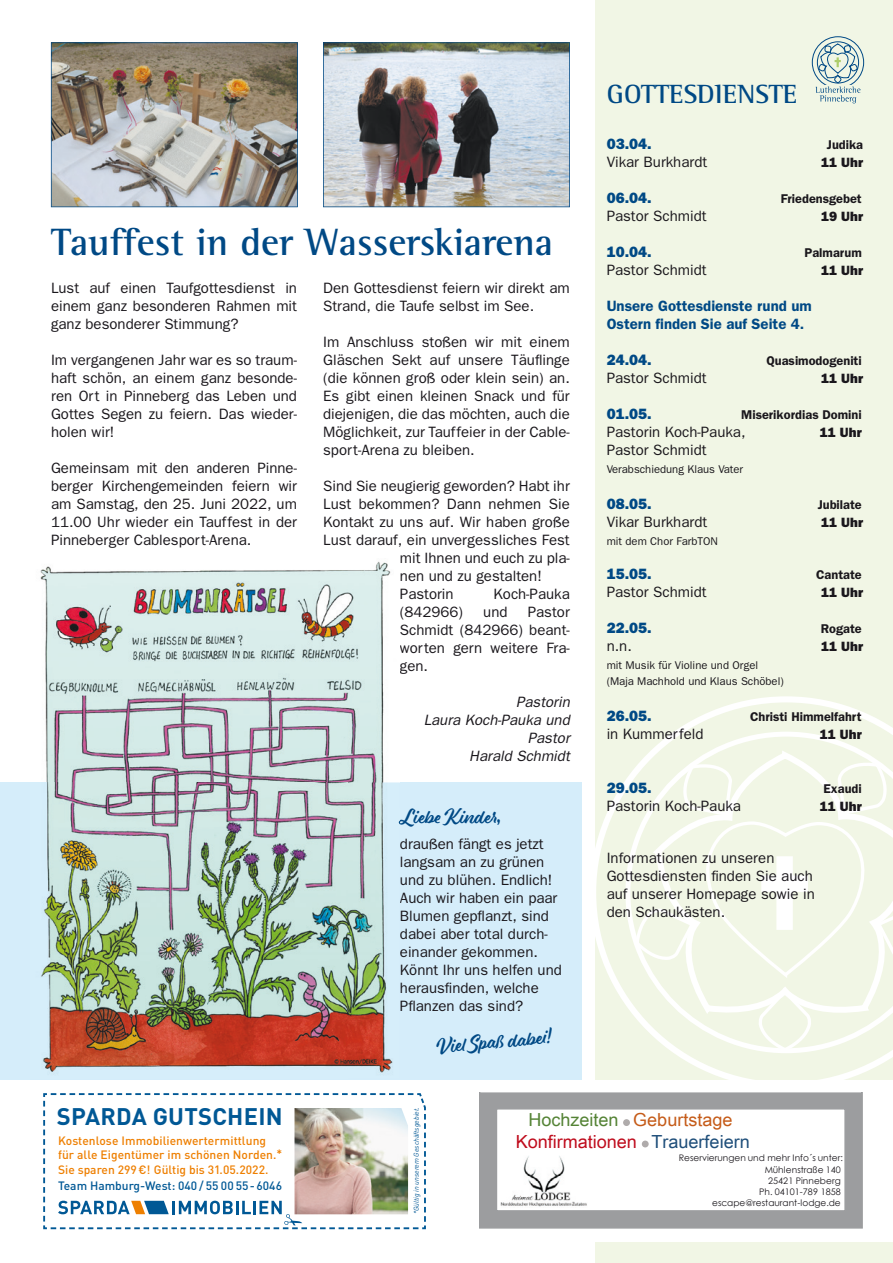
<style>
.page{position:relative;width:893px;height:1263px;background:#fff}
.page>*{position:absolute;margin:0;border:0;box-sizing:border-box;transform-origin:0 0}
.t1{font:700 39px "Rotis Semi Serif";color:#004985}
.t2{font:700 27px "Rotis Semi Serif";color:#004985}
.t3{font:700 23.7px "DINOT";letter-spacing:.01em;color:#005895}
.t4{font:19.5px "Eds Market Main Script";color:#004985}
.t5{font:18px/21.6px "Arial Unicode MS";color:#bf0c1d;text-align:center}
.t6{font:15px/18px "Franklin Gothic";color:#1a171c;text-align:justify}
.t7{font:800 15px "Franklin Gothic";color:#004985}
.t8{font:600 15px/18px "Franklin Gothic";color:#004985}
.t9{font:italic 15px/18px "Franklin Gothic";color:#1a171c;text-align:right}
.t10{font:800 13.5px "Franklin Gothic";color:#1a171c}
.t11{font:600 12.75px "Franklin Gothic";color:#1a171c}
.t12{font:500 12px/14.4px "DIN Pro";letter-spacing:.005em;color:#ee7f00}
.t13{font:500 12px "DIN Pro";color:#005895}
.t14{font:11.25px/16.2px "Franklin Gothic";color:#1a171c}
.t15{font:9px/10.8px "Century Gothic";letter-spacing:.005em;color:#1a171c;text-align:right}
.t16{font:italic 7.05px "DINOT";color:#005895}
.s1{color:#548335}
.s2{color:#c55b18}
.s3{color:#1e4e7a}
</style>
<div class="page">
<div style="left:595px;top:0;width:298px;height:1263px;background:#f1f6e5"></div>
<svg style="left:595px;top:696px;width:298px;height:384px"></svg>
<div style="left:761px;top:875px;width:47px;height:17px;background:#fff"></div>
<div style="left:776px;top:856px;width:17px;height:74px;background:#fff"></div>
<div style="left:0;top:1080px;width:893px;height:162px;background:#fff"></div>
<svg style="left:479px;top:1093px;width:383px;height:136px"></svg>
<div style="left:623px;top:1119px;width:7px;height:7px;border:1px solid #afabab;border-radius:50%"></div>
<svg style="left:642px;top:1141px;width:6px;height:6px"></svg>
<div style="left:642px;top:1140px;width:7px;height:7px;border:1px solid #afabab;border-radius:50%"></div>
<svg style="left:43px;top:1093px;width:383px;height:137px"></svg>
<svg style="left:51px;top:1112px;width:375px;height:117px"></svg>
<img style="left:294px;top:1108px;width:114px;height:106px">
<svg style="left:43px;top:1101px;width:2px;height:129px"></svg>
<svg style="left:43px;top:1093px;width:370px;height:2px"></svg>
<svg style="left:419px;top:1093px;width:7px;height:12px"></svg>
<svg style="left:812px;top:36px;width:52px;height:67px"></svg>
<img style="left:323px;top:42px;width:247px;height:165px">
<img style="left:51px;top:42px;width:247px;height:165px">
<div style="left:0;top:782px;width:582px;height:298px;background:#d5edfa"></div>
<img style="left:40px;top:561px;width:360px;height:512px">
<svg style="left:399px;top:808px;width:1px;height:19px"></svg>
<h1 class="t1" style="left:51px;top:219px;width:503px">Tauffest in der Wasserskiarena</h1>
<p class="t6" style="left:51px;top:278px;width:248px">Lust auf einen Taufgottesdienst in einem ganz besonderen Rahmen mit ganz besonderer Stimmung?</p>
<p class="t6" style="left:51px;top:350px;width:248px">Im vergangenen Jahr war es so traum&shy;haft schön, an einem ganz besonde&shy;ren Ort in Pinneberg das Leben und Gottes Segen zu feiern. Das wieder&shy;holen wir!</p>
<p class="t6" style="left:51px;top:458px;width:248px">Gemeinsam mit den anderen Pinne&shy;berger Kirchengemeinden feiern wir am Samstag, den 25. Juni 2022, um 11.00 Uhr wieder ein Tauffest in der Pinneberger Cablesport-Arena.</p>
<p class="t6" style="left:323px;top:278px;width:248px">Den Gottesdienst feiern wir direkt am<br>Strand, die Taufe selbst im See.</p>
<p class="t6" style="left:323px;top:332px;width:248px">Im Anschluss stoßen wir mit einem Gläschen Sekt auf unsere Täuflinge (die können groß oder klein sein) an.<br>Es gibt einen kleinen Snack und für diejenigen, die das möchten, auch die Möglichkeit, zur Tauffeier in der Cable&shy;sport-Arena zu bleiben.</p>
<p class="t6" style="left:323px;top:476px;width:248px">Sind Sie neugierig geworden? Habt ihr</p>
<p class="t6" style="left:323px;top:494px;width:248px">Lust bekommen? Dann nehmen Sie</p>
<p class="t6" style="left:323px;top:512px;width:248px">Kontakt zu uns auf. Wir haben große</p>
<p class="t6" style="left:323px;top:530px;width:248px">Lust darauf, ein unvergessliches Fest</p>
<p class="t6" style="left:400px;top:548px;width:171px">mit Ihnen und euch zu pla-</p>
<p class="t6" style="left:400px;top:566px;width:143px">nen und zu gestalten!</p>
<p class="t6" style="left:400px;top:584px;width:55px">Pastorin</p>
<p class="t6" style="left:494px;top:584px;width:78px">Koch-Pauka</p>
<p class="t6" style="left:400px;top:602px;width:64px">(842966)</p>
<p class="t6" style="left:483px;top:602px;width:26px">und</p>
<p class="t6" style="left:400px;top:602px;width:171px;text-indent:128px">Pastor Schmidt (842966) beant&shy;worten gern weitere Fra&shy;gen.</p>
<p class="t9" style="left:424px;top:692px;width:148px">Pastorin<br>Laura Koch-Pauka und<br>Pastor<br>Harald Schmidt</p>
<h3 class="t4" style="left:400px;top:805px;width:102px">Liebe Kinder,</h3>
<p class="t6" style="left:400px;top:834px;width:163px;text-align:left">draußen fängt es jetzt langsam an zu grünen und zu blühen. Endlich!<br>Auch wir haben ein paar<br>Blumen gepflanzt, sind dabei aber total durch&shy;einander gekommen.<br>Könnt Ihr uns helfen und herausfinden, welche<br>Pflanzen das sind?</p>
<h3 class="t4" style="left:435px;top:1035px;width:117px;rotate:-5deg">Viel Spaß dabei!</h3>
<h2 class="t2" style="left:607px;top:78px;width:192px">GOTTESDIENSTE</h2>
<p class="t7" style="left:607px;top:135px;width:46px">03.04.</p>
<p class="t11" style="left:827px;top:137px;width:38px">Judika</p>
<p class="t6" style="left:607px;top:152px;width:102px">Vikar Burkhardt</p>
<p class="t10" style="left:821px;top:154px;width:44px">11 Uhr</p>
<p class="t7" style="left:607px;top:189px;width:46px">06.04.</p>
<p class="t11" style="left:781px;top:191px;width:83px">Friedensgebet</p>
<p class="t6" style="left:607px;top:206px;width:101px">Pastor Schmidt</p>
<p class="t10" style="left:821px;top:208px;width:44px">19 Uhr</p>
<p class="t7" style="left:607px;top:243px;width:46px">10.04.</p>
<p class="t11" style="left:804px;top:245px;width:59px">Palmarum</p>
<p class="t6" style="left:607px;top:260px;width:101px">Pastor Schmidt</p>
<p class="t10" style="left:821px;top:262px;width:44px">11 Uhr</p>
<p class="t8" style="left:607px;top:296px;width:207px">Unsere Gottesdienste rund um<br>Ostern finden Sie auf Seite 4.</p>
<p class="t7" style="left:607px;top:351px;width:46px">24.04.</p>
<p class="t11" style="left:766px;top:353px;width:97px">Quasimodogeniti</p>
<p class="t6" style="left:607px;top:368px;width:101px">Pastor Schmidt</p>
<p class="t10" style="left:821px;top:370px;width:44px">11 Uhr</p>
<p class="t7" style="left:607px;top:405px;width:46px">01.05.</p>
<p class="t11" style="left:741px;top:407px;width:122px">Miserikordias Domini</p>
<p class="t6" style="left:607px;top:422px;width:140px">Pastorin Koch-Pauka,</p>
<p class="t10" style="left:820px;top:424px;width:44px">11 Uhr</p>
<p class="t6" style="left:607px;top:440px;width:101px">Pastor Schmidt</p>
<p class="t14" style="left:607px;top:461px;width:138px">Verabschiedung Klaus Vater</p>
<p class="t7" style="left:607px;top:495px;width:46px">08.05.</p>
<p class="t11" style="left:818px;top:497px;width:46px">Jubilate</p>
<p class="t6" style="left:607px;top:512px;width:102px">Vikar Burkhardt</p>
<p class="t10" style="left:821px;top:514px;width:44px">11 Uhr</p>
<p class="t14" style="left:607px;top:533px;width:113px">mit dem Chor FarbTON</p>
<p class="t7" style="left:607px;top:565px;width:46px">15.05.</p>
<p class="t11" style="left:816px;top:567px;width:47px">Cantate</p>
<p class="t6" style="left:607px;top:583px;width:101px">Pastor Schmidt</p>
<p class="t10" style="left:821px;top:585px;width:44px">11 Uhr</p>
<p class="t7" style="left:607px;top:619px;width:46px">22.05.</p>
<p class="t11" style="left:821px;top:621px;width:43px">Rogate</p>
<p class="t6" style="left:607px;top:637px;width:27px">n.n.</p>
<p class="t10" style="left:821px;top:639px;width:44px">11 Uhr</p>
<p class="t14" style="left:607px;top:657px;width:179px">mit Musik für Violine und Orgel (Maja Machhold und Klaus Schöbel)</p>
<p class="t7" style="left:607px;top:707px;width:46px">26.05.</p>
<p class="t11" style="left:750px;top:709px;width:113px">Christi Himmelfahrt</p>
<p class="t6" style="left:607px;top:725px;width:98px">in Kummerfeld</p>
<p class="t10" style="left:820px;top:727px;width:44px">11 Uhr</p>
<p class="t7" style="left:607px;top:779px;width:46px">29.05.</p>
<p class="t11" style="left:823px;top:781px;width:40px">Exaudi</p>
<p class="t6" style="left:607px;top:797px;width:136px">Pastorin Koch-Pauka</p>
<p class="t10" style="left:820px;top:799px;width:44px">11 Uhr</p>
<p class="t6" style="left:607px;top:848px;width:210px;text-align:left">Informationen zu unseren<br>Gottesdiensten finden Sie auch auf unserer Homepage sowie in den Schaukästen.</p>
<h3 class="t3" style="left:57px;top:1101px;width:227px">SPARDA GUTSCHEIN</h3>
<p class="t12" style="left:58px;top:1132px;width:226px">Kostenlose Immobilienwertermittlung für alle Eigentümer im schönen Norden.*<br>Sie sparen 299€! Gültig bis 31.05.2022.</p>
<p class="t13" style="left:58px;top:1176px;width:225px">Team Hamburg-West: 040 / 55 00 55 - 6046</p>
<p class="t16" style="left:412px;top:1214px;width:109px;rotate:-90deg">*Gültig in unserem Geschäftsgebiet.</p>
<p class="t5" style="left:516px;top:1109px;width:235px"><span class="s1">Hochzeiten</span> <span class="s2">Geburtstage<br></span>Konfirmationen <span class="s3">Trauerfeiern</span></p>
<p class="t15" style="left:679px;top:1152px;width:166px">Reservierungen und mehr Info´s unter:</p>
<p class="t15" style="left:712px;top:1164px;width:130px">Mühlenstraße 140<br>25421 Pinneberg<br>Ph. 04101-789 1858 escape@restaurant-lodge.de</p>
</div>
